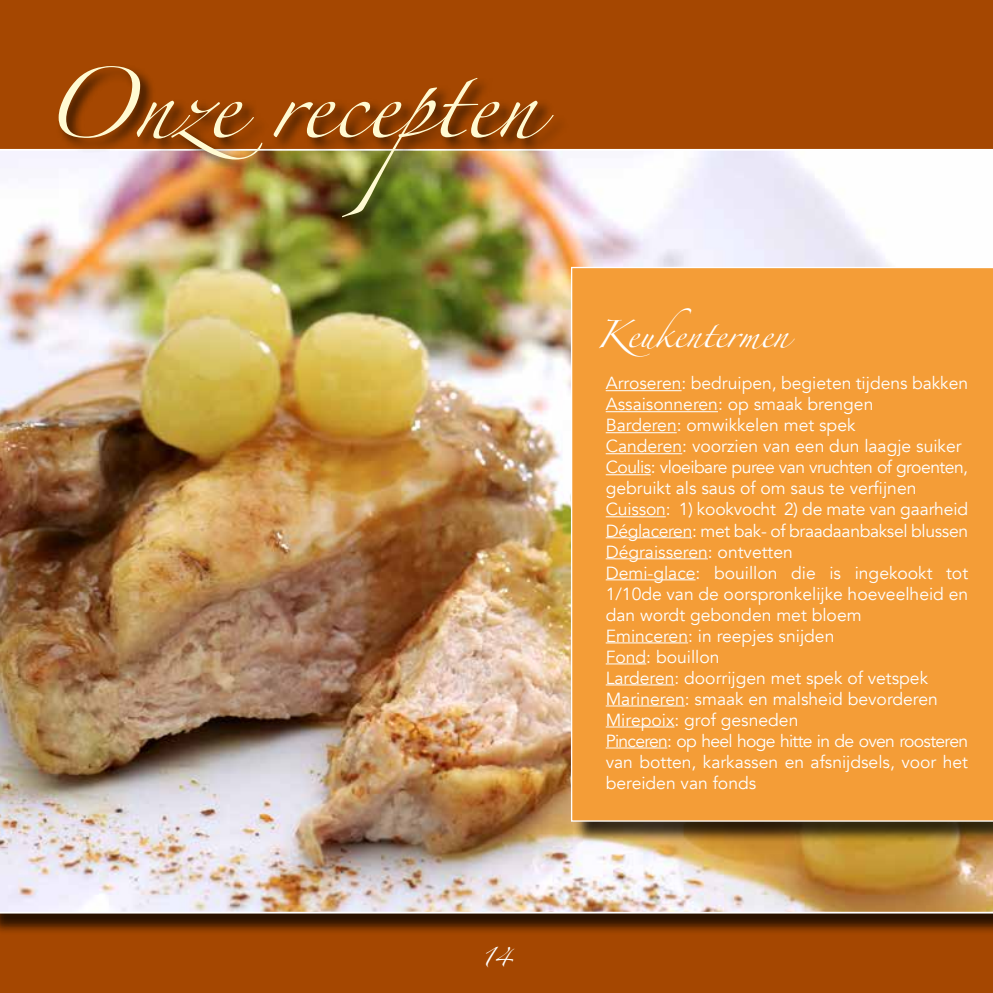
<style>
.page{position:relative;width:993px;height:993px;background:#fff}
.page>*{position:absolute;margin:0;border:0;box-sizing:border-box;transform-origin:0 0}
.t1{font:63px "Zapfino";color:#fffad2}
.t2{font:24.5px "Zapfino";color:#fff}
.t3{font:17.5px/21px "Avenir";color:#fff}
.t4{font:17.5px "Zapfino";color:#fff}
</style>
<div class="page">
<div style="left:0;top:0;width:992px;height:992px;background:#a54701"></div>
<div style="left:0;top:151px;width:992px;height:784px;background:#000;opacity:.75"></div>
<img style="left:0;top:149px;width:992px;height:764px">
<div style="left:573px;top:269px;width:419px;height:574px;background:#000;opacity:.75"></div>
<div style="left:570px;top:267px;width:422px;height:554px;background:#f49d37"></div>
<hr style="left:605px;top:390px;width:76px;height:1px;background:#fff">
<hr style="left:605px;top:411px;width:112px;height:1px;background:#fff">
<hr style="left:605px;top:432px;width:71px;height:1px;background:#fff">
<hr style="left:605px;top:453px;width:77px;height:1px;background:#fff">
<hr style="left:605px;top:474px;width:45px;height:1px;background:#fff">
<hr style="left:605px;top:516px;width:60px;height:1px;background:#fff">
<hr style="left:605px;top:537px;width:86px;height:1px;background:#fff">
<hr style="left:605px;top:558px;width:102px;height:1px;background:#fff">
<hr style="left:605px;top:579px;width:90px;height:1px;background:#fff">
<hr style="left:605px;top:642px;width:83px;height:1px;background:#fff">
<hr style="left:605px;top:663px;width:41px;height:1px;background:#fff">
<hr style="left:605px;top:684px;width:69px;height:1px;background:#fff">
<hr style="left:605px;top:705px;width:79px;height:1px;background:#fff">
<hr style="left:605px;top:726px;width:69px;height:1px;background:#fff">
<hr style="left:605px;top:747px;width:62px;height:1px;background:#fff">
<div style="left:56px;top:63px;width:513px;height:169px;background:#000;opacity:.75"></div>
<h1 class="t1" style="left:40px;top:78px;width:498px">Onze recepten</h1>
<h2 class="t2" style="left:595px;top:324px;width:194px">Keukentermen</h2>
<p class="t3" style="left:605px;top:373px;width:364px">Arroseren: bedruipen, begieten tijdens bakken Assaisonneren: op smaak brengen<br>Barderen: omwikkelen met spek<br>Canderen: voorzien van een dun laagje suiker Coulis: vloeibare puree van vruchten of groenten, gebruikt als saus of om saus te verfijnen Cuisson: 1) kookvocht 2) de mate van gaarheid Déglaceren: met bak- of braadaanbaksel blussen Dégraisseren: ontvetten<br>Demi-glace: bouillon die is ingekookt tot 1/10de van de oorspronkelijke hoeveelheid en dan wordt gebonden met bloem<br>Eminceren: in reepjes snijden<br>Fond: bouillon<br>Larderen: doorrijgen met spek of vetspek Marineren: smaak en malsheid bevorderen Mirepoix: grof gesneden<br>Pinceren: op heel hoge hitte in de oven roosteren van botten, karkassen en afsnijdsels, voor het bereiden van fonds</p>
<p class="t4" style="left:481px;top:948px;width:32px">14</p>
</div>
